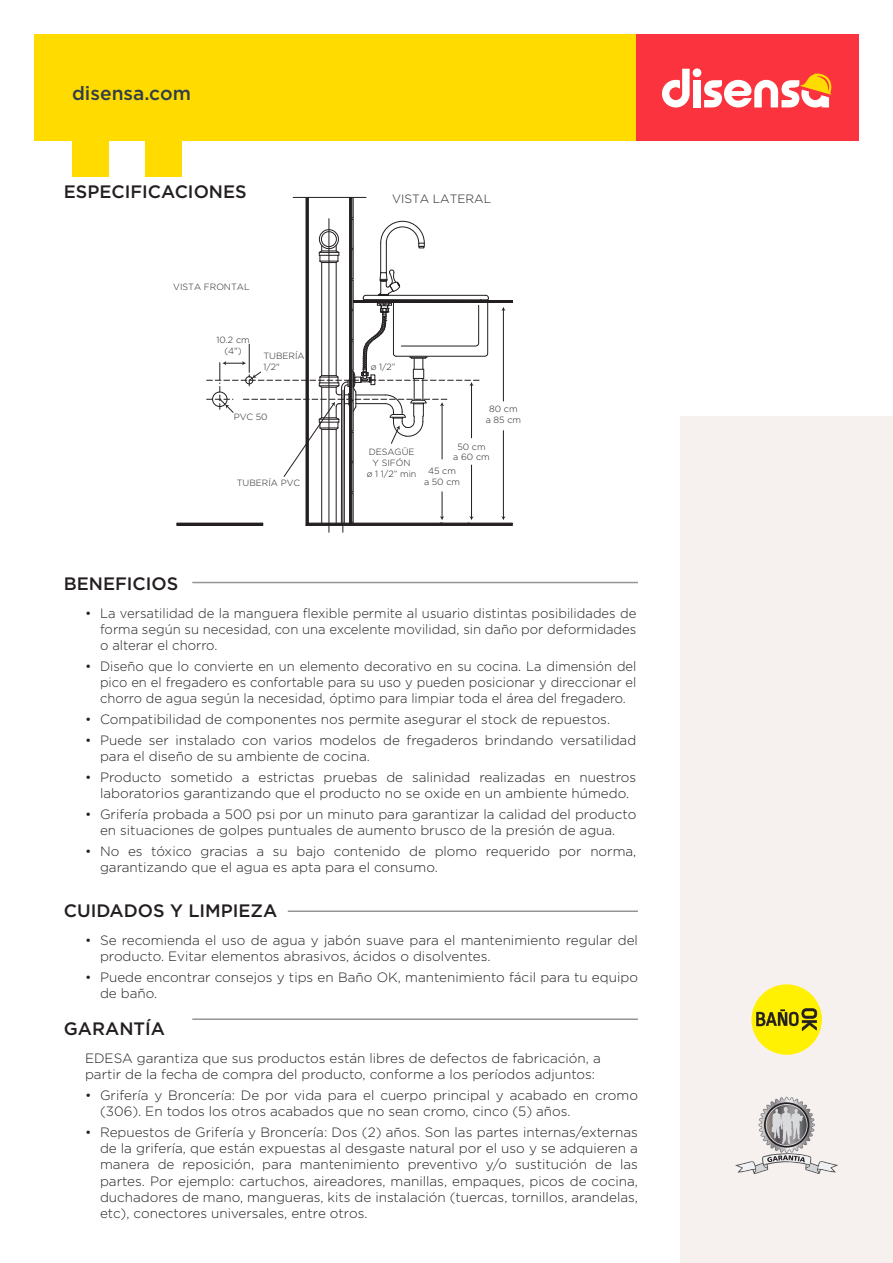
<style>
.page{position:relative;width:893px;height:1263px;background:#fff}
.page>*{position:absolute;margin:0;border:0;box-sizing:border-box;transform-origin:0 0}
.t1{font:500 19.2px "Gotham";color:#313e48}
.t2{font:500 18px "Gotham";color:#231f20}
.t3{font:300 13.5px/16.2px "Gotham";color:#231f20}
.t4{font:300 12px "Gotham";color:#231f20}
.t5{font:300 9px/10.8px "Gotham";color:#231f20;text-align:center}
</style>
<div class="page">
<hr style="left:192px;top:582px;width:446px;height:1px;background:#939598">
<hr style="left:288px;top:910px;width:350px;height:2px;background:#939598">
<hr style="left:192px;top:1018px;width:446px;height:2px;background:#939598">
<div style="left:680px;top:417px;width:213px;height:846px;background:#f6f1ee"></div>
<div style="left:751px;top:984px;width:71px;height:71px;background:#fff101;border-radius:50%"></div>
<svg style="left:756px;top:1008px;width:61px;height:23px"></svg>
<svg style="left:735px;top:1096px;width:103px;height:78px"></svg>
<hr style="left:329px;top:219px;width:1px;height:313px;background:#231f20">
<hr style="left:342px;top:390px;width:1px;height:142px;background:#231f20">
<div style="left:176px;top:523px;width:87px;height:3px;border:1px solid #231f20"></div>
<svg style="left:207px;top:197px;width:306px;height:330px"></svg>
<div style="left:635px;top:34px;width:224px;height:106px;background:#fb333e"></div>
<div style="left:34px;top:34px;width:601px;height:106px;background:#ffdb00"></div>
<svg style="left:662px;top:69px;width:28px;height:38px"></svg>
<div style="left:693px;top:80px;width:8px;height:27px;background:#fff"></div>
<div style="left:693px;top:68px;width:8px;height:9px;background:#fff;border-radius:50%"></div>
<svg style="left:704px;top:73px;width:128px;height:34px"></svg>
<div style="left:72px;top:140px;width:37px;height:37px;background:#ffdb00"></div>
<div style="left:145px;top:140px;width:36px;height:37px;background:#ffdb00"></div>
<h1 class="t1" style="left:72px;top:81px;width:120px">disensa.com</h1>
<h2 class="t2" style="left:64px;top:180px;width:184px">ESPECIFICACIONES</h2>
<p class="t5" style="left:173px;top:281px;width:78px">VISTA FRONTAL</p>
<p class="t5" style="left:217px;top:334px;width:35px">10.2 cm (4")</p>
<p class="t5" style="left:263px;top:351px;width:43px;text-align:left">TUBERÍA<br>1/2"</p>
<p class="t5" style="left:234px;top:411px;width:35px">PVC 50</p>
<h2 class="t2" style="left:64px;top:572px;width:116px">BENEFICIOS</h2>
<p class="t5" style="left:237px;top:477px;width:65px">TUBERÍA PVC</p>
<p class="t4" style="left:392px;top:192px;width:101px">VISTA LATERAL</p>
<p class="t5" style="left:371px;top:361px;width:26px">ø 1/2”</p>
<p class="t5" style="left:367px;top:446px;width:51px">DESAGÜE<br>Y SIFÓN<br>ø 1 1/2” min</p>
<p class="t5" style="left:486px;top:403px;width:37px">80 cm a 85 cm</p>
<p class="t5" style="left:453px;top:441px;width:38px">50 cm<br>a 60 cm</p>
<p class="t5" style="left:424px;top:465px;width:38px">45 cm<br>a 50 cm</p>
<p class="t3" style="left:100px;top:605px;width:538px;text-align:justify;text-indent:-15px">• La versatilidad de la manguera flexible permite al usuario distintas posibilidades de forma según su necesidad, con una excelente movilidad, sin daño por deformidades o alterar el chorro.</p>
<p class="t3" style="left:100px;top:658px;width:538px;text-align:justify;text-indent:-15px">• Diseño que lo convierte en un elemento decorativo en su cocina. La dimensión del pico en el fregadero es confortable para su uso y pueden posicionar y direccionar el chorro de agua según la necesidad, óptimo para limpiar toda el área del fregadero.</p>
<p class="t3" style="left:85px;top:711px;width:527px">• Compatibilidad de componentes nos permite asegurar el stock de repuestos.</p>
<p class="t3" style="left:100px;top:731px;width:538px;text-indent:-15px">• Puede ser instalado con varios modelos de fregaderos brindando versatilidad para el diseño de su ambiente de cocina.</p>
<p class="t3" style="left:85px;top:768px;width:553px;text-align:center">• Producto sometido a estrictas pruebas de salinidad realizadas en nuestros laboratorios garantizando que el producto no se oxide en un ambiente húmedo.</p>
<p class="t3" style="left:85px;top:805px;width:553px;text-align:center">• Grifería probada a 500 psi por un minuto para garantizar la calidad del producto en situaciones de golpes puntuales de aumento brusco de la presión de agua.</p>
<p class="t3" style="left:100px;top:842px;width:538px;text-indent:-15px">• No es tóxico gracias a su bajo contenido de plomo requerido por norma, garantizando que el agua es apta para el consumo.</p>
<h2 class="t2" style="left:64px;top:899px;width:215px">CUIDADOS Y LIMPIEZA</h2>
<p class="t3" style="left:100px;top:932px;width:539px;text-indent:-15px">• Se recomienda el uso de agua y jabón suave para el mantenimiento regular del producto. Evitar elementos abrasivos, ácidos o disolventes.</p>
<p class="t3" style="left:100px;top:969px;width:539px;text-indent:-15px">• Puede encontrar consejos y tips en Baño OK, mantenimiento fácil para tu equipo de baño.</p>
<h2 class="t2" style="left:64px;top:1017px;width:103px">GARANTÍA</h2>
<p class="t3" style="left:85px;top:1050px;width:517px">EDESA garantiza que sus productos están libres de defectos de fabricación, a partir de la fecha de compra del producto, conforme a los períodos adjuntos:</p>
<p class="t3" style="left:100px;top:1087px;width:539px;text-indent:-15px">• Grifería y Broncería: De por vida para el cuerpo principal y acabado en cromo (306). En todos los otros acabados que no sean cromo, cinco (5) años.</p>
<p class="t3" style="left:100px;top:1124px;width:539px;text-align:justify;text-indent:-15px">• Repuestos de Grifería y Broncería: Dos (2) años. Son las partes internas/externas de la grifería, que están expuestas al desgaste natural por el uso y se adquieren a manera de reposición, para mantenimiento preventivo y/o sustitución de las partes. Por ejemplo: cartuchos, aireadores, manillas, empaques, picos de cocina, duchadores de mano, mangueras, kits de instalación (tuercas, tornillos, arandelas, etc), conectores universales, entre otros.</p>
</div>
